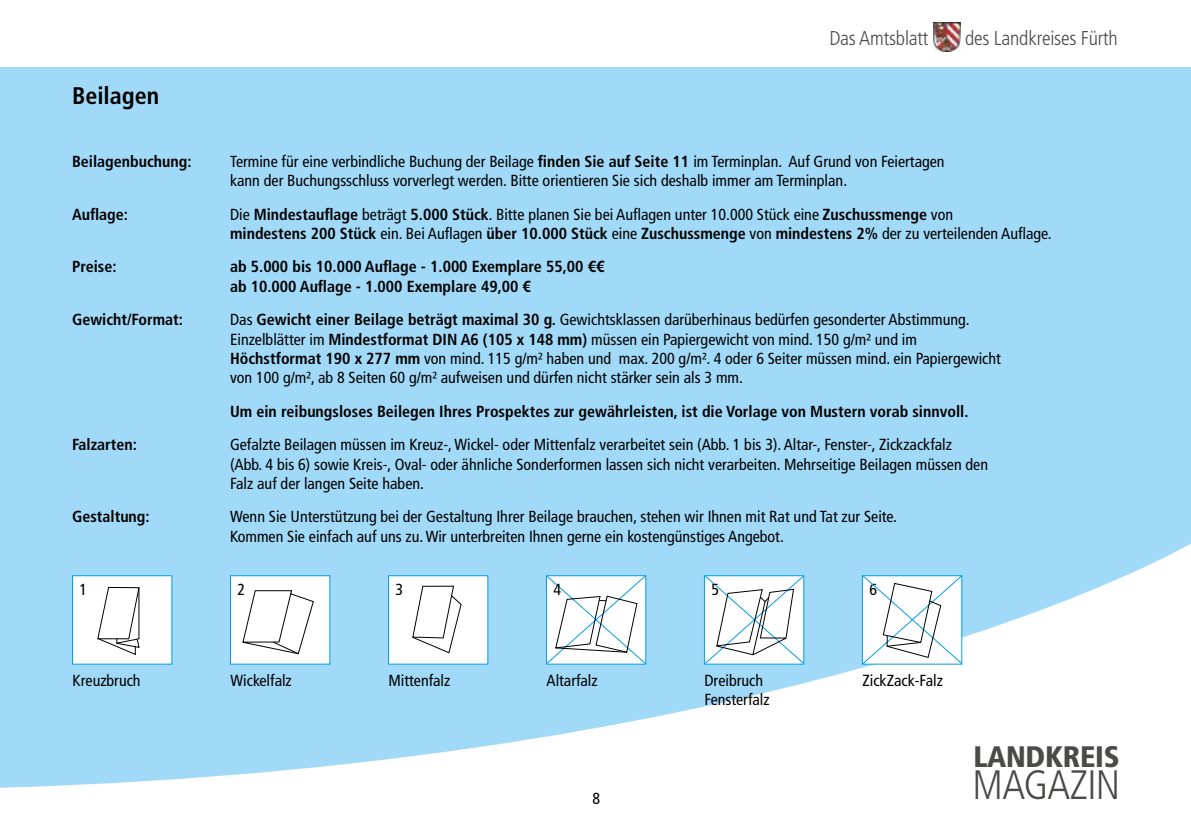
<style>
.page{position:relative;width:1191px;height:840px;background:#fff}
.page>*{position:absolute;margin:0;border:0;box-sizing:border-box;transform-origin:0 0}
.t1{font:300 condensed 41px "Frutiger LT Std";letter-spacing:-.015em;color:#4a4a49}
.t2{font:900 condensed 29.6px "Frutiger LT Std";letter-spacing:-.01em;color:#4a4a49}
.t3{font:700 condensed 24px "Frutiger LT Std";color:#000}
.t4{font:300 condensed 20px "Frutiger LT Std";letter-spacing:-.01em;color:#4a4a49}
.t5{font:condensed 16px/19.2px "Frutiger LT Std";color:#000}
.t6{font:700 condensed 16px/19.2px "Frutiger LT Std";color:#000}
.s1{font-weight:700}
</style>
<div class="page">
<div style="left:0;top:0;width:1191px;height:839px;background:#a1daf8"></div>
<svg style="left:0;top:543px;width:1191px;height:296px;fill:#fff"></svg>
<div style="left:0;top:0;width:1191px;height:67px;background:#fff"></div>
<img style="left:933px;top:23px;width:27px;height:29px">
<div style="left:72px;top:575px;width:100px;height:89px;background:#fff;border:1px solid #009fe3"></div>
<div style="left:230px;top:575px;width:100px;height:89px;background:#fff;border:1px solid #009fe3"></div>
<div style="left:388px;top:575px;width:100px;height:89px;background:#fff;border:1px solid #009fe3"></div>
<svg style="left:97px;top:586px;width:43px;height:69px"></svg>
<svg style="left:242px;top:590px;width:72px;height:64px"></svg>
<svg style="left:412px;top:585px;width:50px;height:68px"></svg>
<svg style="left:545px;top:574px;width:102px;height:90px;background:#e2edf2"></svg>
<svg style="left:703px;top:574px;width:102px;height:90px;background:#e0ebf0"></svg>
<svg style="left:861px;top:574px;width:102px;height:90px;background:#e4eef3"></svg>
<h3 class="t3" style="left:72px;top:81px;width:89px">Beilagen</h3>
<p class="t4" style="left:829px;top:27px;width:101px">Das Amtsblatt</p>
<p class="t4" style="left:965px;top:27px;width:154px">des Landkreises Fürth</p>
<p class="t6" style="left:72px;top:151px;width:121px">Beilagenbuchung:</p>
<p class="t5" style="left:230px;top:152px;width:716px">Termine für eine verbindliche Buchung der Beilage <span class="s1">finden Sie auf Seite 11</span> im Terminplan. Auf Grund von Feiertagen kann der Buchungsschluss vorverlegt werden. Bitte orientieren Sie sich deshalb immer am Terminplan.</p>
<p class="t6" style="left:72px;top:204px;width:58px">Auflage:</p>
<p class="t5" style="left:230px;top:204px;width:823px">Die <span class="s1">Mindestauflage</span> beträgt <span class="s1">5.000 Stück</span>. Bitte planen Sie bei Auflagen unter 10.000 Stück eine <span class="s1">Zuschussmenge</span> von<br><span class="s1">mindestens 200 Stück</span> ein. Bei Auflagen <span class="s1">über 10.000 Stück</span> eine <span class="s1">Zuschussmenge</span> von <span class="s1">mindestens 2%</span> der zu verteilenden Auflage.</p>
<p class="t6" style="left:72px;top:257px;width:46px">Preise:</p>
<p class="t6" style="left:230px;top:257px;width:376px">ab 5.000 bis 10.000 Auflage - 1.000 Exemplare 55,00 €€ ab 10.000 Auflage - 1.000 Exemplare 49,00 €</p>
<p class="t6" style="left:72px;top:310px;width:113px">Gewicht/Format:</p>
<p class="t5" style="left:230px;top:310px;width:772px">Das <span class="s1">Gewicht einer Beilage beträgt maximal 30 g.</span> Gewichtsklassen darüberhinaus bedürfen gesonderter Abstimmung.<br>Einzelblätter im <span class="s1">Mindestformat DIN A6 (105 x 148 mm)</span> müssen ein Papiergewicht von mind. 150 g/m² und im <span class="s1">Höchstformat 190 x 277 mm</span> von mind. 115 g/m² haben und max. 200 g/m². 4 oder 6 Seiter müssen mind. ein Papiergewicht von 100 g/m², ab 8 Seiten 60 g/m² aufweisen und dürfen nicht stärker sein als 3 mm.</p>
<p class="t6" style="left:230px;top:401px;width:740px">Um ein reibungsloses Beilegen Ihres Prospektes zur gewährleisten, ist die Vorlage von Mustern vorab sinnvoll.</p>
<p class="t6" style="left:72px;top:435px;width:66px">Falzarten:</p>
<p class="t5" style="left:230px;top:435px;width:759px">Gefalzte Beilagen müssen im Kreuz-, Wickel- oder Mittenfalz verarbeitet sein (Abb. 1 bis 3). Altar-, Fenster-, Zickzackfalz (Abb. 4 bis 6) sowie Kreis-, Oval- oder ähnliche Sonderformen lassen sich nicht verarbeiten. Mehrseitige Beilagen müssen den<br>Falz auf der langen Seite haben.</p>
<p class="t6" style="left:72px;top:507px;width:79px">Gestaltung:</p>
<p class="t5" style="left:230px;top:507px;width:668px">Wenn Sie Unterstützung bei der Gestaltung Ihrer Beilage brauchen, stehen wir Ihnen mit Rat und Tat zur Seite.<br>Kommen Sie einfach auf uns zu. Wir unterbreiten Ihnen gerne ein kostengünstiges Angebot.</p>
<p class="t5" style="left:80px;top:579px;width:9px">1</p>
<p class="t5" style="left:238px;top:579px;width:9px">2</p>
<p class="t5" style="left:395px;top:579px;width:9px">3</p>
<p class="t5" style="left:553px;top:579px;width:9px">4</p>
<p class="t5" style="left:869px;top:579px;width:9px">6</p>
<p class="t5" style="left:711px;top:579px;width:9px">5</p>
<p class="t5" style="left:72px;top:670px;width:70px">Kreuzbruch</p>
<p class="t5" style="left:230px;top:670px;width:63px">Wickelfalz</p>
<p class="t5" style="left:388px;top:670px;width:63px">Mittenfalz</p>
<p class="t5" style="left:546px;top:670px;width:53px">Altarfalz</p>
<p class="t5" style="left:704px;top:670px;width:67px">Dreibruch<br>Fensterfalz</p>
<p class="t5" style="left:862px;top:670px;width:82px">ZickZack-Falz</p>
<p class="t5" style="left:592px;top:788px;width:9px">8</p>
<h2 class="t2" style="left:973px;top:738px;width:148px">LANDKREIS</h2>
<h1 class="t1" style="left:972px;top:761px;width:149px">MAGAZIN</h1>
</div>
